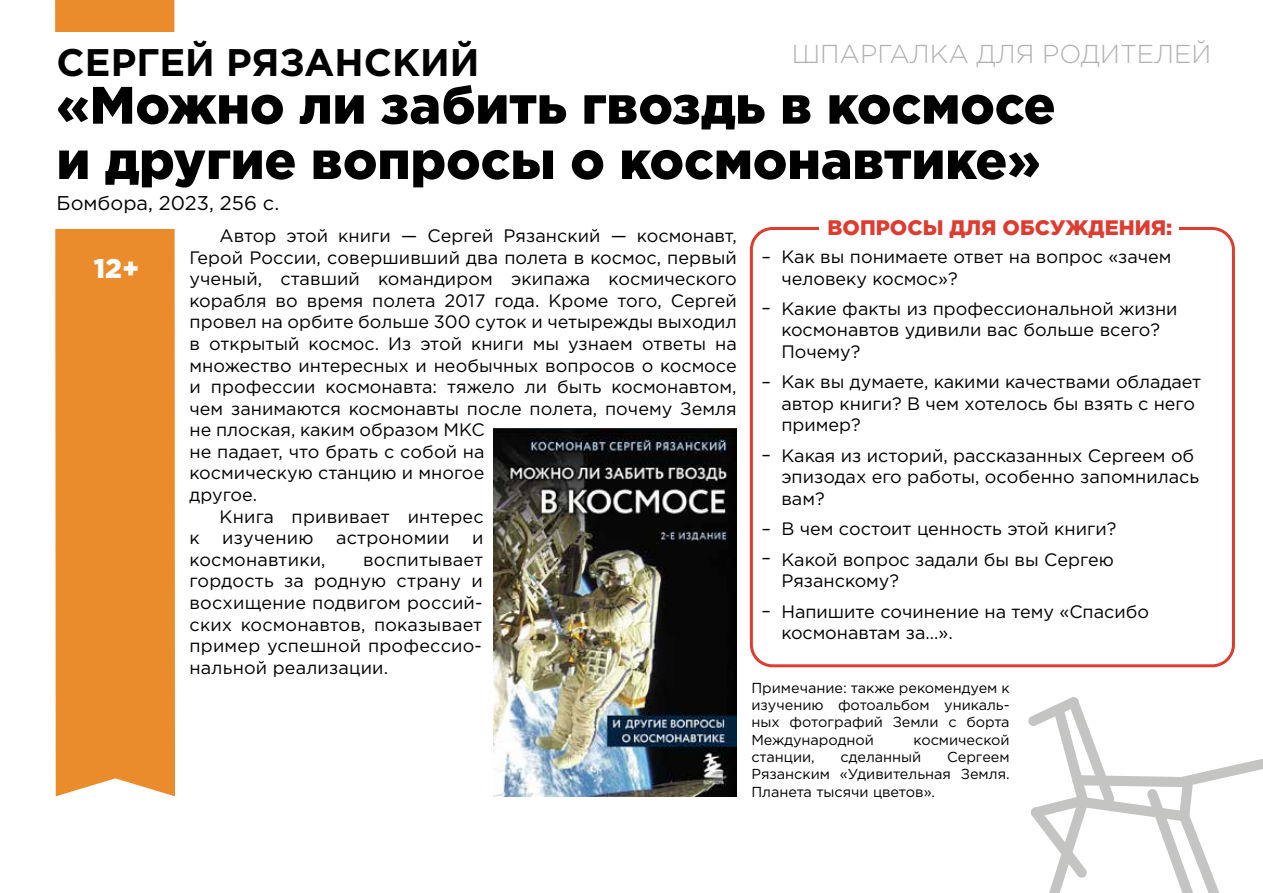
<style>
.page{position:relative;width:1263px;height:893px;background:#fff}
.page>*{position:absolute;margin:0;border:0;box-sizing:border-box;transform-origin:0 0}
.t1{font:900 52.65px/55.3px "Gotham Pro";color:#000}
.t2{font:700 38.4px "Gotham Pro";color:#000}
.t3{font:900 27px "Gotham Pro";color:#fff}
.t4{font:300 25.8px "Gotham Pro";color:#b1b1b0}
.t5{font:900 21px "Gotham Pro";color:#dd3c31}
.t6{font:19.95px "Gotham Pro";color:#000}
.t7{font:18px/21.6px "Gotham Pro";color:#000}
.t8{font:14.4px/17.4px "Gotham Pro";color:#000;text-align:justify}
</style>
<div class="page">
<div style="left:750px;top:227px;width:485px;height:440px;border:3px solid #dd3c31;border-radius:21px"></div>
<div style="left:820px;top:212px;width:359px;height:34px;background:#fff"></div>
<div style="left:55px;top:0;width:120px;height:796px;background:#eb8c2c"></div>
<div style="left:53px;top:32px;width:122px;height:197px;background:#fff"></div>
<svg style="left:1028px;top:697px;width:235px;height:196px"></svg>
<img style="left:494px;top:428px;width:243px;height:368px">
<h2 class="t2" style="left:57px;top:40px;width:424px">СЕРГЕЙ РЯЗАНСКИЙ</h2>
<h3 class="t4" style="left:792px;top:40px;width:421px">ШПАРГАЛКА ДЛЯ РОДИТЕЛЕЙ</h3>
<h1 class="t1" style="left:57px;top:76px;width:1000px">«Можно ли забить гвоздь в космосе и другие вопросы о космонавтике»</h1>
<p class="t6" style="left:57px;top:192px;width:224px">Бомбора, 2023, 256 с.</p>
<h3 class="t3" style="left:98px;top:251px;width:38px">0+</h3>
<h3 class="t3" style="left:94px;top:253px;width:47px">12+</h3>
<p class="t7" style="left:219px;top:225px;width:519px">Автор этой книги — Сергей Рязанский — космонавт,</p>
<p class="t7" style="left:189px;top:246px;width:549px">Герой России, совершивший два полета в космос, первый</p>
<p class="t7" style="left:189px;top:268px;width:549px">ученый, ставший командиром экипажа космического</p>
<p class="t7" style="left:189px;top:290px;width:549px">корабля во время полета 2017 года. Кроме того, Сергей</p>
<p class="t7" style="left:189px;top:311px;width:549px">провел на орбите больше 300 суток и четырежды выходил</p>
<p class="t7" style="left:189px;top:333px;width:549px">в открытый космос. Из этой книги мы узнаем ответы на</p>
<p class="t7" style="left:189px;top:354px;width:549px">множество интересных и необычных вопросов о космосе</p>
<p class="t7" style="left:189px;top:376px;width:549px">и профессии космонавта: тяжело ли быть космонавтом,</p>
<p class="t7" style="left:189px;top:397px;width:549px">чем занимаются космонавты после полета, почему Земля</p>
<p class="t7" style="left:189px;top:419px;width:297px">не плоская, каким образом МКС</p>
<p class="t7" style="left:189px;top:441px;width:297px">не падает, что брать с собой на</p>
<p class="t7" style="left:189px;top:462px;width:296px">космическую станцию и многое</p>
<p class="t7" style="left:189px;top:484px;width:69px">другое.</p>
<p class="t7" style="left:219px;top:505px;width:266px">Книга прививает интерес</p>
<p class="t7" style="left:189px;top:527px;width:12px">к</p>
<p class="t7" style="left:222px;top:527px;width:93px">изучению</p>
<p class="t7" style="left:336px;top:527px;width:115px">астрономии</p>
<p class="t7" style="left:472px;top:527px;width:13px">и</p>
<p class="t7" style="left:189px;top:549px;width:138px">космонавтики,</p>
<p class="t7" style="left:189px;top:549px;width:295px;text-align:justify;text-indent:174px">воспитывает гордость за родную страну и восхищение подвигом россий&shy;ских космонавтов, показывает пример успешной профессио&shy;нальной реализации.</p>
<p class="t7" style="left:761px;top:246px;width:11px">–</p>
<p class="t7" style="left:761px;top:297px;width:11px">–</p>
<p class="t7" style="left:761px;top:370px;width:11px">–</p>
<p class="t7" style="left:761px;top:444px;width:11px">–</p>
<p class="t7" style="left:761px;top:514px;width:11px;line-height:29.4px">– –</p>
<p class="t7" style="left:761px;top:600px;width:11px">–</p>
<p class="t5" style="left:827px;top:215px;width:346px">ВОПРОСЫ ДЛЯ ОБСУЖДЕНИЯ:</p>
<p class="t7" style="left:781px;top:246px;width:392px">Как вы понимаете ответ на вопрос «зачем человеку космос»?</p>
<p class="t7" style="left:781px;top:297px;width:398px">Какие факты из профессиональной жизни космонавтов удивили вас больше всего?<br>Почему?</p>
<p class="t7" style="left:781px;top:371px;width:421px">Как вы думаете, какими качествами обладает автор книги? В чем хотелось бы взять с него пример?</p>
<p class="t7" style="left:781px;top:445px;width:419px">Какая из историй, рассказанных Сергеем об эпизодах его работы, особенно запомнилась вам?</p>
<p class="t7" style="left:781px;top:514px;width:336px;line-height:30.5px">В чем состоит ценность этой книги?<br>Какой вопрос задали бы вы Сергею</p>
<p class="t7" style="left:781px;top:566px;width:369px;line-height:30.5px">Рязанскому?<br>Напишите сочинение на тему «Спасибо</p>
<p class="t7" style="left:781px;top:622px;width:173px">космонавтам за…».</p>
<p class="t8" style="left:751px;top:679px;width:260px">Примечание: также рекомендуем к изучению фотоальбом уникаль&shy;ных фотографий Земли с борта Международной</p>
<p class="t8" style="left:913px;top:731px;width:98px">космической</p>
<p class="t8" style="left:751px;top:748px;width:65px">станции,</p>
<p class="t8" style="left:840px;top:748px;width:82px">сделанный</p>
<p class="t8" style="left:751px;top:748px;width:260px;text-indent:196px">Сергеем Рязанским «Удивительная Земля.<br>Планета тысячи цветов».</p>
</div>
